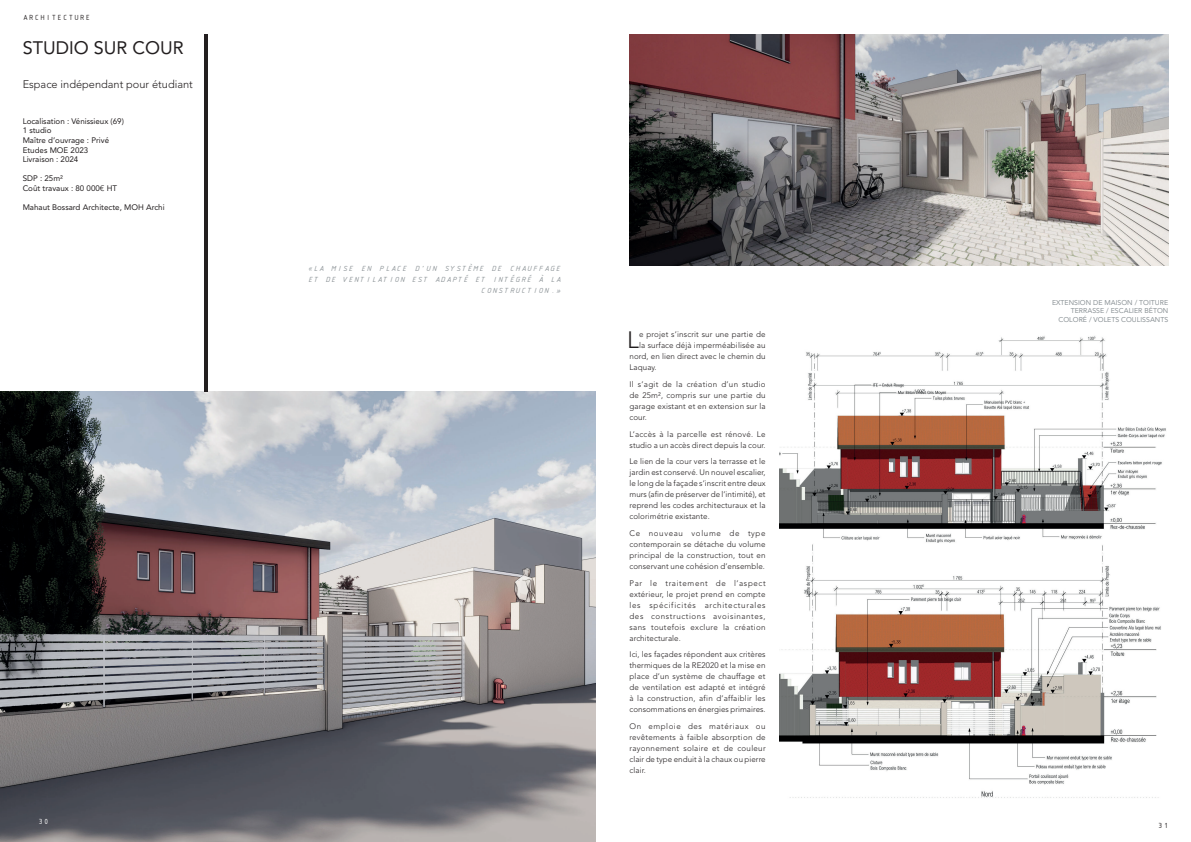
<style>
.page{position:relative;width:1191px;height:842px;background:#fff}
.page>*{position:absolute;margin:0;border:0;box-sizing:border-box;transform-origin:0 0}
.t1{font:300 23.5px "Avenir";color:#231f20}
.t2{font:18px "Avenir";color:#231f20}
.t3{font:300 11px "Avenir";color:#231f20}
.t4{font:300 8px/11px "Avenir";letter-spacing:.01em;color:#231f20;text-align:justify}
.t5{font:8px/9.6px "Avenir";color:#231f20}
.t6{font:8px/11px "ISOCTEUR Italic";letter-spacing:.01em;color:#8a9195;text-align:right}
.t7{font:8px "ISOCTEUR";color:#231f20}
.t8{font:8px "ISOCTEUR";color:#fff}
.t9{font:7px/8.4px "Avenir";color:#8a9195;text-align:right}
.s1{font-size:8.8px}
</style>
<div class="page">
<img style="left:780px;top:336px;width:386px;height:462px">
<img style="left:629px;top:34px;width:539px;height:232px">
<img style="left:0;top:391px;width:595px;height:451px">
<hr style="left:204px;top:34px;width:4px;height:357px;background:#231f20">
<p class="t7" style="left:23px;top:12px;width:70px">ARCHITECTURE</p>
<h2 class="t2" style="left:23px;top:34px;width:163px">STUDIO SUR COUR</h2>
<h3 class="t3" style="left:23px;top:76px;width:172px">Espace indépendant pour étudiant</h3>
<p class="t5" style="left:23px;top:116px;width:103px">Localisation : Vénissieux (69)<br>1 studio<br>Maître d’ouvrage : Privé<br>Etudes MOE 2023<br>Livraison : 2024</p>
<p class="t5" style="left:23px;top:174px;width:96px">SDP : 25m²<br>Coût travaux : 80 000€ HT</p>
<p class="t5" style="left:23px;top:203px;width:143px">Mahaut Bossard Architecte, MOH Archi</p>
<p class="t8" style="left:38px;top:816px;width:13px">30</p>
<p class="t6" style="left:308px;top:263px;width:255px"><span class="s1">«</span>LA MISE EN PLACE D’UN SYSTÈME DE CHAUFFAGE<br>ET DE VENTILATION EST ADAPTÉ ET INTÉGRÉ À LA<br>CONSTRUCTION.»</p>
<h1 class="t1" style="left:627px;top:323px;width:13px">L</h1>
<p class="t4" style="left:639px;top:329px;width:128px">e projet s’inscrit sur une partie de</p>
<p class="t4" style="left:639px;top:340px;width:128px">la surface déjà imperméabilisée au</p>
<p class="t4" style="left:629px;top:351px;width:138px">nord, en lien direct avec le chemin du</p>
<p class="t4" style="left:629px;top:362px;width:29px">Laquay.</p>
<p class="t4" style="left:629px;top:379px;width:138px">Il s’agit de la création d’un studio de 25m², compris sur une partie du garage existant et en extension sur la cour.</p>
<p class="t4" style="left:629px;top:429px;width:138px">L’accès à la parcelle est rénové. Le studio a un accès direct depuis la cour.</p>
<p class="t4" style="left:629px;top:456px;width:138px">Le lien de la cour vers la terrasse et le jardin est conservé. Un nouvel escalier, le long de la façade s’inscrit entre deux murs (afin de préserver de l’intimité), et reprend les codes architecturaux et la colorimétrie existante.</p>
<p class="t4" style="left:629px;top:528px;width:138px">Ce nouveau volume de type contemporain se détache du volume principal de la construction, tout en conservant une cohésion d’ensemble.</p>
<p class="t4" style="left:629px;top:578px;width:138px">Par le traitement de l’aspect extérieur, le projet prend en compte les spécificités architecturales des constructions avoisinantes, sans toutefois exclure la création architecturale.</p>
<p class="t4" style="left:629px;top:649px;width:138px">Ici, les façades répondent aux critères thermiques de la RE2020 et la mise en place d’un système de chauffage et de ventilation est adapté et intégré à la construction, afin d’affaiblir les consommations en énergies primaires.</p>
<p class="t4" style="left:629px;top:721px;width:138px">On emploie des matériaux ou revêtements à faible absorption de rayonnement solaire et de couleur clair de type enduit à la chaux ou pierre clair.</p>
<p class="t9" style="left:1052px;top:298px;width:118px">EXTENSION DE MAISON / TOITURE<br>TERRASSE / ESCALIER BÉTON<br>COLORÉ / VOLETS COULISSANTS</p>
<p class="t7" style="left:1157px;top:820px;width:13px">31</p>
</div>
